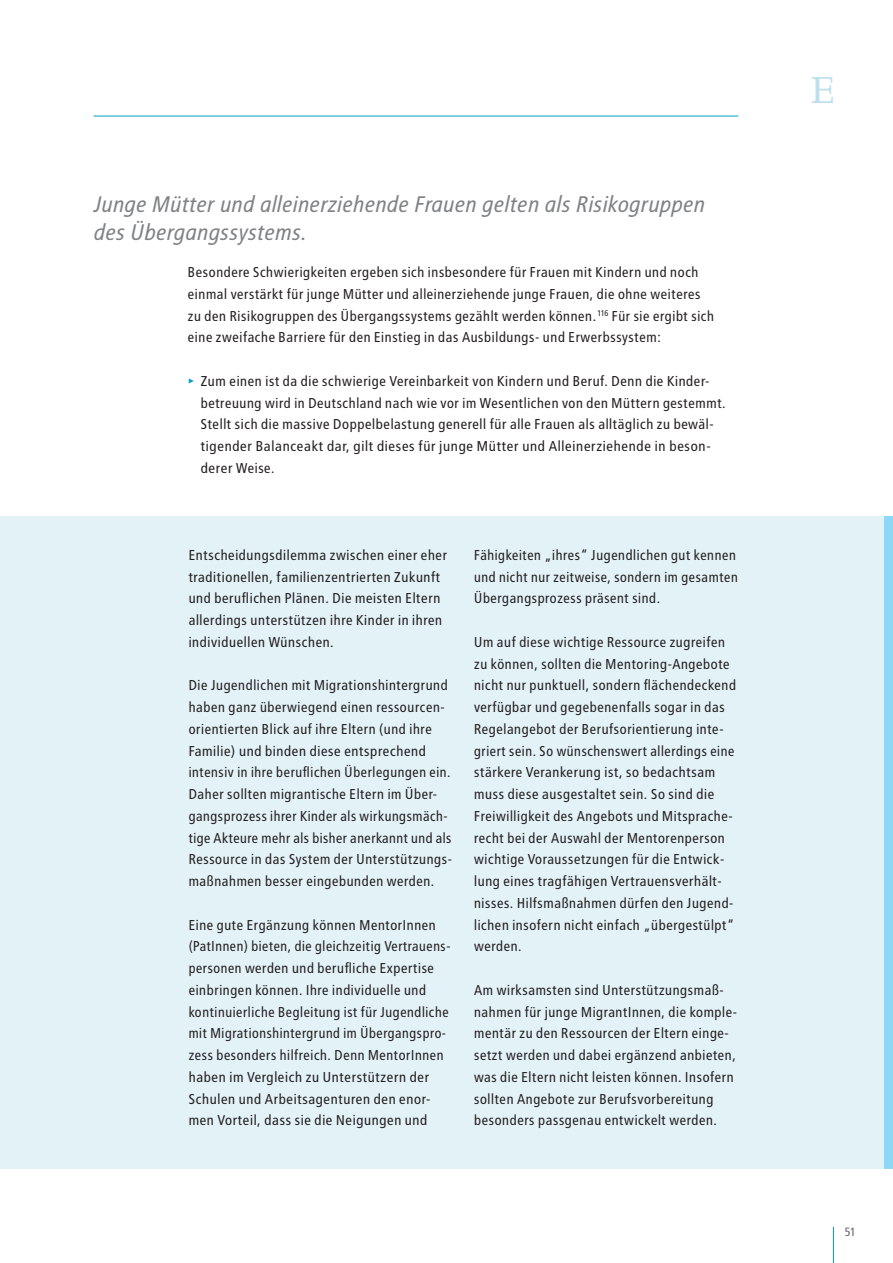
<style>
.page{position:relative;width:893px;height:1263px;background:#fff}
.page>*{position:absolute;margin:0;border:0;box-sizing:border-box;transform-origin:0 0}
.t1{font:45px "Apollo MT Pro";color:#bde0ed}
.t2{font:italic 22.5px/28.5px "Transit Print OT";letter-spacing:-.01em;color:#808285}
.t3{font:14.25px/21.8px "Transit Print OT";letter-spacing:.01em;color:#231f20}
.t4{font:12px "Transit Print OT";color:#636366}
.s1{color:#009fc3}
</style>
<div class="page">
<div style="left:0;top:516px;width:893px;height:653px;background:#e3f2f7"></div>
<div style="left:884px;top:516px;width:9px;height:653px;background:#8dd7f7"></div>
<hr style="left:94px;top:116px;width:644px;height:1px;background:#009fc3">
<hr style="left:833px;top:1227px;width:1px;height:36px;background:#009fc3">
<h2 class="t2" style="left:94px;top:190px;width:613px">Junge Mütter und alleinerziehende Frauen gelten als Risikogruppen des Übergangssystems.</h2>
<p class="t3" style="left:188px;top:261px;width:528px">Besondere Schwierigkeiten ergeben sich insbesondere für Frauen mit Kindern und noch einmal verstärkt für junge Mütter und alleinerziehende junge Frauen, die ohne weiteres zu den Risikogruppen des Übergangssystems gezählt werden können.<sup>116</sup> Für sie ergibt sich eine zweifache Barriere für den Einstieg in das Ausbildungs- und Erwerbssystem:</p>
<p class="t3" style="left:201px;top:370px;width:527px;text-indent:-13px"><span class="s1">▸</span> Zum einen ist da die schwierige Vereinbarkeit von Kindern und Beruf. Denn die Kinder&shy;betreuung wird in Deutschland nach wie vor im Wesentlichen von den Müttern gestemmt.<br>Stellt sich die massive Doppelbelastung generell für alle Frauen als alltäglich zu bewäl&shy;tigender Balanceakt dar, gilt dieses für junge Mütter und Alleinerziehende in beson-- derer Weise.</p>
<p class="t3" style="left:189px;top:544px;width:260px">Entscheidungsdilemma zwischen einer eher traditionellen, familienzentrierten Zukunft und beruflichen Plänen. Die meisten Eltern allerdings unterstützen ihre Kinder in ihren individuellen Wünschen.</p>
<p class="t3" style="left:189px;top:674px;width:265px">Die Jugendlichen mit Migrationshintergrund haben ganz überwiegend einen ressourcen&shy;orientierten Blick auf ihre Eltern (und ihre Familie) und binden diese entsprechend intensiv in ihre beruflichen Überlegungen ein.<br>Daher sollten migrantische Eltern im Über&shy;gangsprozess ihrer Kinder als wirkungsmäch&shy;tige Akteure mehr als bisher anerkannt und als Ressource in das System der Unterstützungs&shy;maßnahmen besser eingebunden werden.</p>
<p class="t3" style="left:189px;top:914px;width:262px">Eine gute Ergänzung können MentorInnen (PatInnen) bieten, die gleichzeitig Vertrauens&shy;personen werden und berufliche Expertise einbringen können. Ihre individuelle und kontinuierliche Begleitung ist für Jugendliche mit Migrationshintergrund im Übergangspro&shy;zess besonders hilfreich. Denn MentorInnen haben im Vergleich zu Unterstützern der Schulen und Arbeitsagenturen den enor&shy;men Vorteil, dass sie die Neigungen und</p>
<p class="t3" style="left:474px;top:544px;width:266px">Fähigkeiten „ihres“ Jugendlichen gut kennen und nicht nur zeitweise, sondern im gesamten<br>Übergangsprozess präsent sind.</p>
<p class="t3" style="left:474px;top:631px;width:264px">Um auf diese wichtige Ressource zugreifen zu können, sollten die Mentoring-Angebote nicht nur punktuell, sondern flächendeckend verfügbar und gegebenenfalls sogar in das Regelangebot der Berufsorientierung inte&shy;griert sein. So wünschenswert allerdings eine stärkere Verankerung ist, so bedachtsam muss diese ausgestaltet sein. So sind die Freiwilligkeit des Angebots und Mitsprache&shy;recht bei der Auswahl der Mentorenperson wichtige Voraussetzungen für die Entwick&shy;lung eines tragfähigen Vertrauensverhält&shy;nisses. Hilfsmaßnahmen dürfen den Jugend&shy;lichen insofern nicht einfach „übergestülpt“ werden.</p>
<p class="t3" style="left:474px;top:979px;width:265px">Am wirksamsten sind Unterstützungsmaß&shy;nahmen für junge MigrantInnen, die komple&shy;mentär zu den Ressourcen der Eltern einge&shy;setzt werden und dabei ergänzend anbieten, was die Eltern nicht leisten können. Insofern sollten Angebote zur Berufsvorbereitung besonders passgenau entwickelt werden.</p>
<h1 class="t1" style="left:810px;top:64px;width:26px">E</h1>
<p class="t4" style="left:845px;top:1225px;width:13px">51</p>
</div>
